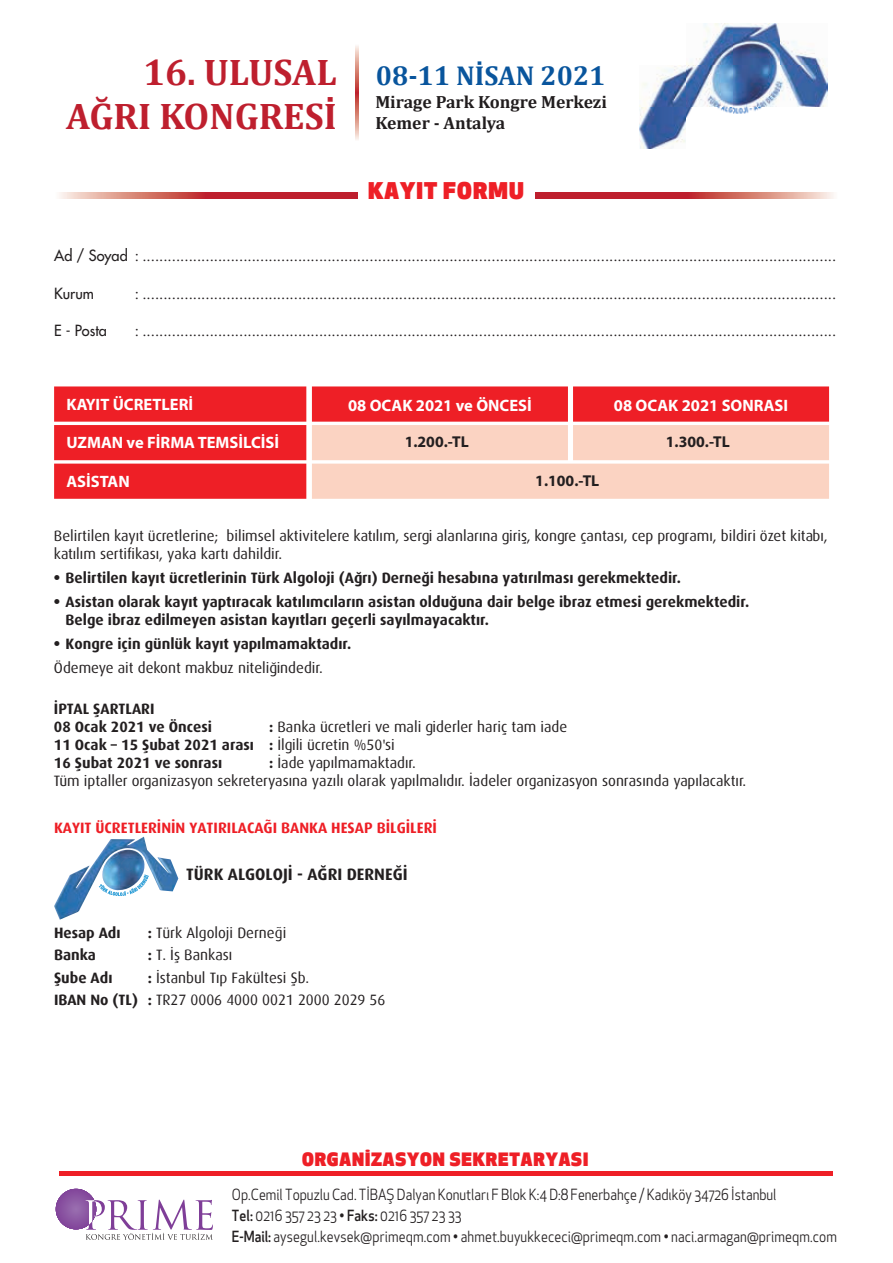
<style>
.page{position:relative;width:893px;height:1263px;background:#fff}
.page>*{position:absolute;margin:0;border:0;box-sizing:border-box;transform-origin:0 0}
.t1{font:700 37.2px/44.5px "Cambria";color:#be1f2e;text-align:right}
.t2{font:700 27.45px "Cambria";color:#09559d}
.t3{font:900 22.5px "Apex New";letter-spacing:.05em;color:#ee1f26}
.t4{font:900 18px "Apex New";letter-spacing:.05em;color:#ee1f26}
.t5{font:700 17.7px/21.3px "Cambria";color:#211d1e}
.t6{font:700 16.5px "Myriad Pro";color:#fff}
.t7{font:16.5px "Dax Bold Tr";color:#231f20}
.t8{font:700 15.75px "Myriad Pro";color:#231f20}
.t9{font:15px "Futura Normal Tr";color:#231f20}
.t10{font:15px/18px "Dax Bold Tr";color:#231f20}
.t11{font:15px/18px "Dax Regular Tr";color:#231f20}
.t12{font:15px/21.1px "Apex New";letter-spacing:.01em;color:#231f20;scale:.89 1}
.t13{font:15px/22.5px "Dax";color:#231f20}
.t14{font:700 15px "Dax";color:#ee1f26}
.t15{font:700 15px "Dax";color:#231f20}
.s1{font-family:"Dax Extra Bold Tr"}
.s2{font-family:"Dax Bold Tr"}
.s3{font-family:"Dax Regular Tr"}
.s4{font-weight:700}
.s5{font-weight:500}
</style>
<div class="page">
<svg style="left:54px;top:386px;width:252px;height:113px;background:#ef2e34"></svg>
<svg style="left:312px;top:386px;width:517px;height:113px;background:#f79e96"></svg>
<img style="left:640px;top:24px;width:187px;height:125px">
<img style="left:356px;top:46px;width:3px;height:94px">
<img style="left:59px;top:193px;width:298px;height:6px">
<img style="left:536px;top:193px;width:298px;height:6px">
<div style="left:59px;top:1171px;width:773px;height:5px;background:#ee1f26"></div>
<svg style="left:56px;top:1189px;width:157px;height:51px"></svg>
<img style="left:54px;top:837px;width:124px;height:83px">
<h1 class="t1" style="left:66px;top:48px;width:272px">16. ULUSAL<br>AĞRI KONGRESİ</h1>
<h2 class="t2" style="left:376px;top:56px;width:231px">08-11 NİSAN 2021</h2>
<p class="t5" style="left:375px;top:91px;width:233px">Mirage Park Kongre Merkezi<br>Kemer - Antalya</p>
<h3 class="t3" style="left:368px;top:176px;width:157px">KAYIT FORMU</h3>
<p class="t9" style="left:54px;top:246px;width:784px">Ad / Soyad : .....................................................................................................................................................................</p>
<p class="t9" style="left:54px;top:283px;width:41px">Kurum</p>
<p class="t9" style="left:135px;top:283px;width:703px">: .....................................................................................................................................................................</p>
<p class="t9" style="left:54px;top:321px;width:54px">E - Posta</p>
<p class="t9" style="left:135px;top:321px;width:703px">: .....................................................................................................................................................................</p>
<p class="t6" style="left:66px;top:394px;width:128px">KAYIT ÜCRETLERİ</p>
<p class="t6" style="left:348px;top:394px;width:185px">08 OCAK 2021 ve ÖNCESİ</p>
<p class="t6" style="left:614px;top:394px;width:176px">08 OCAK 2021 SONRASI</p>
<p class="t8" style="left:405px;top:432px;width:66px">1.200.-TL</p>
<p class="t8" style="left:666px;top:432px;width:66px">1.300.-TL</p>
<p class="t8" style="left:535px;top:470px;width:66px">1.100.-TL</p>
<p class="t6" style="left:66px;top:432px;width:214px">UZMAN ve FİRMA TEMSİLCİSİ</p>
<p class="t6" style="left:66px;top:470px;width:65px">ASİSTAN</p>
<p class="t11" style="left:54px;top:527px;width:775px">Belirtilen kayıt ücretlerine; bilimsel aktivitelere katılım, sergi alanlarına giriş, kongre çantası, cep programı, bildiri özet kitabı, katılım sertifikası, yaka kartı dahildir.</p>
<p class="t10" style="left:54px;top:568px;width:629px"><span class="s1">•</span> Belirtilen kayıt ücretlerinin Türk Algoloji (Ağrı) Derneği hesabına yatırılması gerekmektedir.</p>
<p class="t10" style="left:66px;top:592px;width:685px;text-indent:-12px"><span class="s1">•</span> Asistan olarak kayıt yaptıracak katılımcıların asistan olduğuna dair belge ibraz etmesi gerekmektedir.<br>Belge ibraz edilmeyen asistan kayıtları geçerli sayılmayacaktır.</p>
<p class="t10" style="left:54px;top:634px;width:299px"><span class="s1">•</span> Kongre için günlük kayıt yapılmamaktadır.</p>
<p class="t11" style="left:54px;top:659px;width:270px">Ödemeye ait dekont makbuz niteliğindedir.</p>
<p class="t10" style="left:54px;top:700px;width:160px">İPTAL ŞARTLARI<br>08 Ocak 2021 ve Öncesi</p>
<p class="t11" style="left:269px;top:718px;width:300px"><span class="s2">:</span> Banka ücretleri ve mali giderler hariç tam iade</p>
<p class="t10" style="left:54px;top:736px;width:342px">11 Ocak – 15 Şubat 2021 arası : <span class="s3">İlgili ücretin %50'si<br></span>16 Şubat 2021 ve sonrası</p>
<p class="t11" style="left:54px;top:754px;width:694px;text-indent:215px"><span class="s2">:</span> İade yapılmamaktadır.<br>Tüm iptaller organizasyon sekreteryasına yazılı olarak yapılmalıdır. İadeler organizasyon sonrasında yapılacaktır.</p>
<p class="t14" style="left:54px;top:819px;width:384px">KAYIT ÜCRETLERİNİN YATIRILACAĞI BANKA HESAP BİLGİLERİ</p>
<p class="t7" style="left:186px;top:864px;width:223px">TÜRK ALGOLOJİ - AĞRI DERNEĞİ</p>
<p class="t15" style="left:54px;top:924px;width:68px">Hesap Adı</p>
<p class="t13" style="left:148px;top:922px;width:140px"><span class="s4">:</span> Türk Algoloji Derneği</p>
<p class="t15" style="left:54px;top:947px;width:44px">Banka</p>
<p class="t13" style="left:148px;top:944px;width:86px"><span class="s4">:</span> T. İş Bankası</p>
<p class="t15" style="left:54px;top:969px;width:60px">Şube Adı</p>
<p class="t13" style="left:54px;top:967px;width:333px;text-indent:94px"><span class="s4">:</span> İstanbul Tıp Fakültesi Şb.<br><span class="s4">IBAN No (TL) :</span> TR27 0006 4000 0021 2000 2029 56</p>
<p class="t4" style="left:302px;top:1147px;width:288px">ORGANİZASYON SEKRETARYASI</p>
<p class="t12" style="left:232px;top:1183px;width:681px">Op.Cemil Topuzlu Cad. TİBAŞ Dalyan Konutları F Blok K:4 D:8 Fenerbahçe / Kadıköy 34726 İstanbul<br><span class="s5">Tel:</span> 0216 357 23 23 • <span class="s5">Faks:</span> 0216 357 23 33<br><span class="s5">E-Mail:</span> aysegul.kevsek@primeqm.com • ahmet.buyukkececi@primeqm.com • naci.armagan@primeqm.com</p>
</div>
